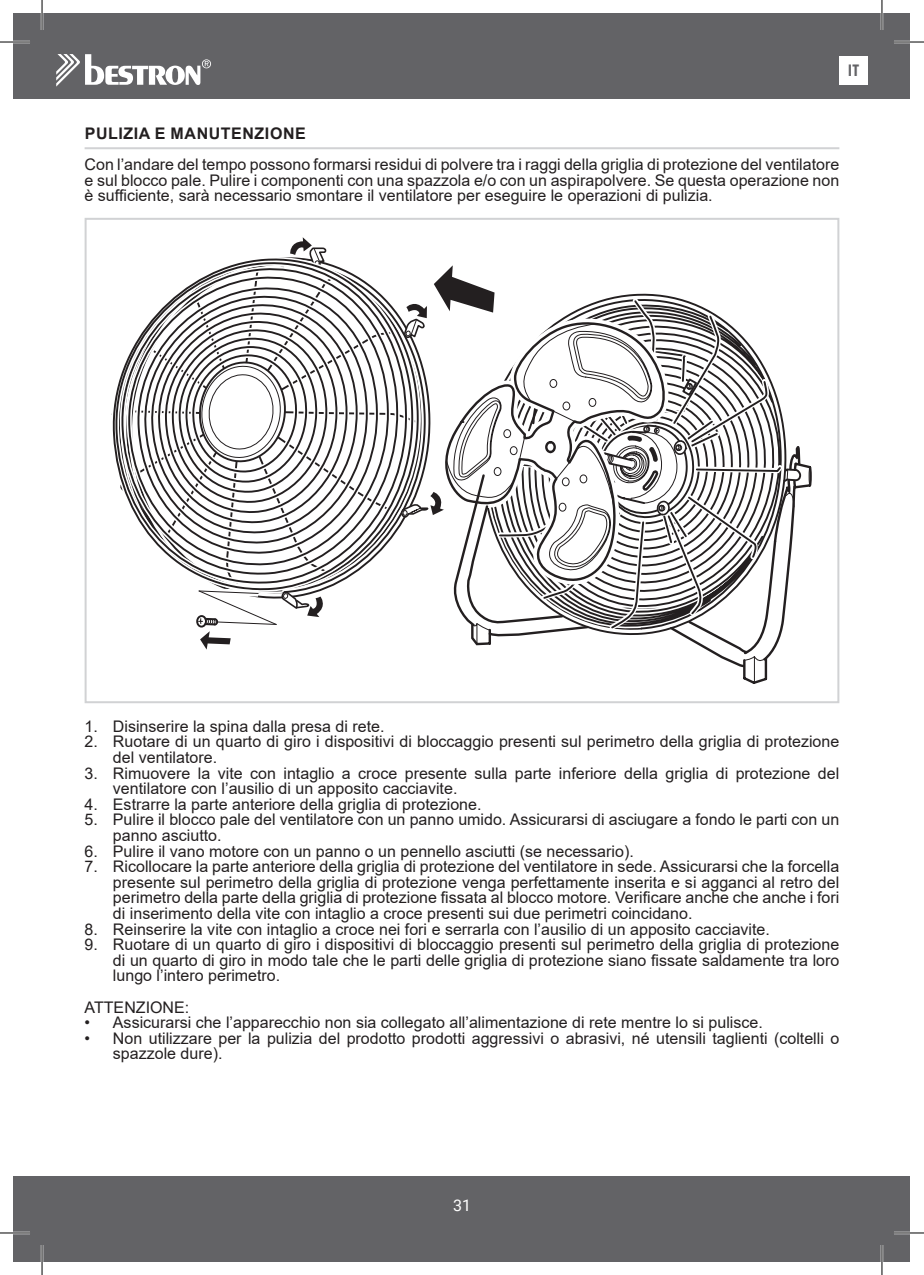
<style>
.page{position:relative;width:924px;height:1275px;background:#fff}
.page>*{position:absolute;margin:0;border:0;box-sizing:border-box;transform-origin:0 0}
.t1{font:16px/15.6px "Arial";color:#231f20}
.t2{font:700 16px "Arial";letter-spacing:.035em;color:#231f20}
.t3{font:16px "Roboto";color:#fff}
.t4{font:700 16px "Century Gothic";color:#636366}
</style>
<div class="page">
<div style="left:14px;top:14px;width:895px;height:85px;background:#636366"></div>
<div style="left:14px;top:1176px;width:895px;height:85px;background:#636366"></div>
<svg style="left:56px;top:54px;width:155px;height:33px"></svg>
<div style="left:839px;top:56px;width:28px;height:29px;background:#fff"></div>
<hr style="left:85px;top:147px;width:754px;height:2px;background:#d1d2d4">
<svg style="left:111px;top:285px;width:79px;height:287px"></svg>
<svg style="left:190px;top:237px;width:611px;height:447px"></svg>
<div style="left:85px;top:218px;width:754px;height:485px;border:2px solid #d1d2d4"></div>
<hr style="left:0;top:41px;width:30px;height:2px;background:#fff">
<hr style="left:893px;top:41px;width:30px;height:2px;background:#fff">
<hr style="left:0;top:1231px;width:30px;height:3px;background:#fff">
<hr style="left:893px;top:1231px;width:30px;height:3px;background:#fff">
<hr style="left:41px;top:0;width:2px;height:30px;background:#fff">
<hr style="left:41px;top:1245px;width:2px;height:30px;background:#fff">
<hr style="left:880px;top:0;width:2px;height:30px;background:#fff">
<hr style="left:880px;top:1245px;width:2px;height:30px;background:#fff">
<hr style="left:0;top:42px;width:30px;height:1px;background:#000">
<hr style="left:893px;top:42px;width:30px;height:1px;background:#000">
<hr style="left:0;top:1232px;width:30px;height:1px;background:#000">
<hr style="left:893px;top:1232px;width:30px;height:1px;background:#000">
<hr style="left:42px;top:0;width:1px;height:30px;background:#000">
<hr style="left:42px;top:1245px;width:1px;height:30px;background:#000">
<hr style="left:881px;top:0;width:1px;height:30px;background:#000">
<hr style="left:881px;top:1245px;width:1px;height:30px;background:#000">
<p class="t4" style="left:847px;top:58px;width:13px">IT</p>
<p class="t2" style="left:85px;top:122px;width:222px">PULIZIA E MANUTENZIONE</p>
<p class="t1" style="left:85px;top:156px;width:755px;text-align:justify">Con l’andare del tempo possono formarsi residui di polvere tra i raggi della griglia di protezione del ventilatore e sul blocco pale. Pulire i componenti con una spazzola e/o con un aspirapolvere. Se questa operazione non è sufficiente, sarà necessario smontare il ventilatore per eseguire le operazioni di pulizia.</p>
<p class="t1" style="left:85px;top:718px;width:301px">1. Disinserire la spina dalla presa di rete.</p>
<p class="t1" style="left:113px;top:734px;width:727px;text-indent:-28px">2. Ruotare di un quarto di giro i dispositivi di bloccaggio presenti sul perimetro della griglia di protezione del ventilatore.</p>
<p class="t1" style="left:113px;top:765px;width:727px;text-indent:-28px">3. Rimuovere la vite con intaglio a croce presente sulla parte inferiore della griglia di protezione del ventilatore con l’ausilio di un apposito cacciavite.</p>
<p class="t1" style="left:85px;top:796px;width:398px">4. Estrarre la parte anteriore della griglia di protezione.</p>
<p class="t1" style="left:113px;top:812px;width:727px;text-indent:-28px">5. Pulire il blocco pale del ventilatore con un panno umido. Assicurarsi di asciugare a fondo le parti con un panno asciutto.</p>
<p class="t1" style="left:85px;top:843px;width:550px">6. Pulire il vano motore con un panno o un pennello asciutti (se necessario).</p>
<p class="t1" style="left:113px;top:858px;width:727px;text-align:justify;text-indent:-28px">7. Ricollocare la parte anteriore della griglia di protezione del ventilatore in sede. Assicurarsi che la forcella presente sul perimetro della griglia di protezione venga perfettamente inserita e si agganci al retro del perimetro della parte della griglia di protezione fissata al blocco motore. Verificare anche che anche i fori di inserimento della vite con intaglio a croce presenti sui due perimetri coincidano.</p>
<p class="t1" style="left:85px;top:921px;width:686px">8. Reinserire la vite con intaglio a croce nei fori e serrarla con l’ausilio di un apposito cacciavite.</p>
<p class="t1" style="left:113px;top:936px;width:727px;text-align:justify;text-indent:-28px">9. Ruotare di un quarto di giro i dispositivi di bloccaggio presenti sul perimetro della griglia di protezione di un quarto di giro in modo tale che le parti delle griglia di protezione siano fissate saldamente tra loro lungo l’intero perimetro.</p>
<p class="t1" style="left:85px;top:999px;width:106px">ATTENZIONE:</p>
<p class="t1" style="left:85px;top:1014px;width:679px">• Assicurarsi che l’apparecchio non sia collegato all’alimentazione di rete mentre lo si pulisce.</p>
<p class="t1" style="left:113px;top:1030px;width:727px;text-indent:-28px">• Non utilizzare per la pulizia del prodotto prodotti aggressivi o abrasivi, né utensili taglienti (coltelli o spazzole dure).</p>
<p class="t3" style="left:453px;top:1193px;width:19px">31</p>
</div>
